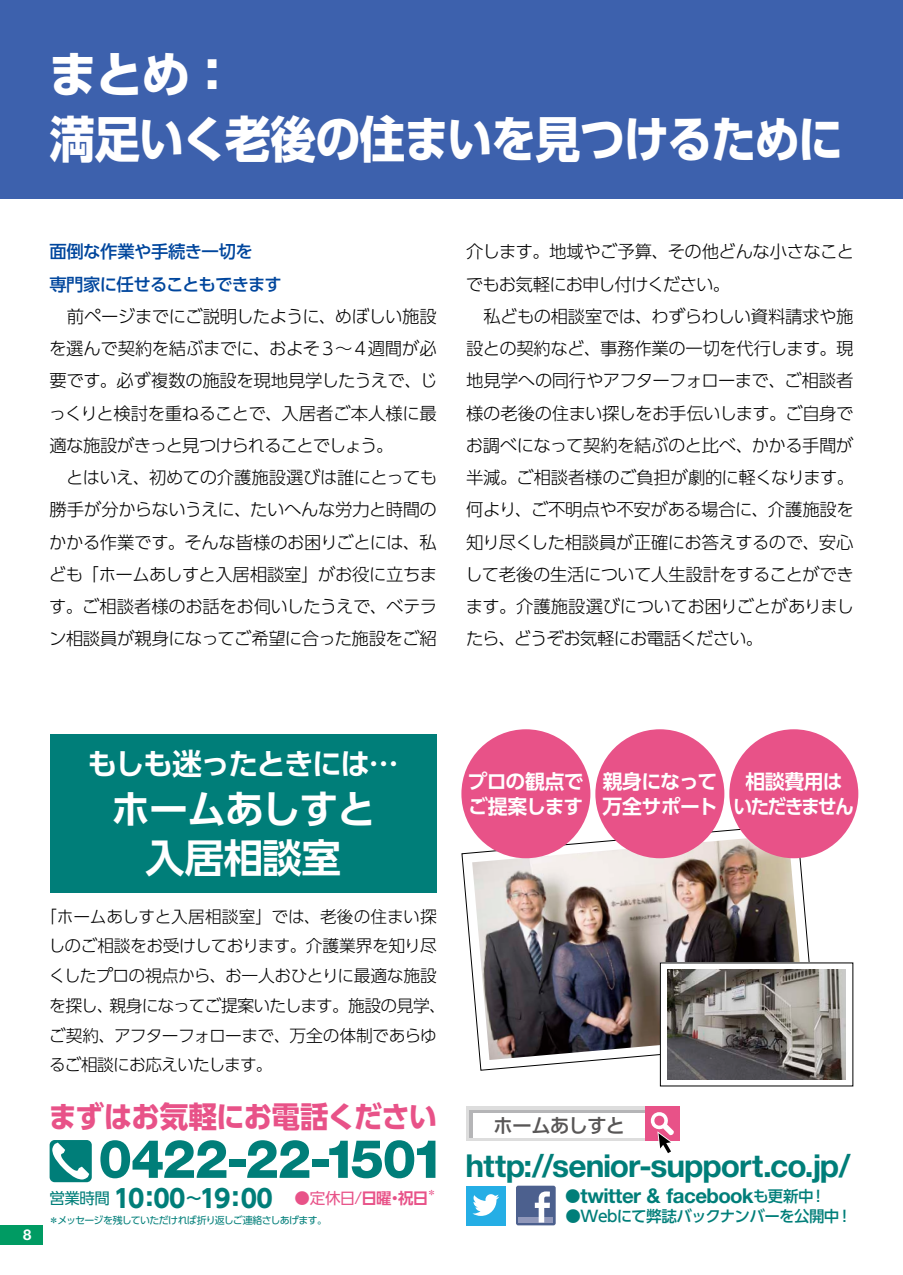
<style>
.page{position:relative;width:903px;height:1275px;background:#fff}
.page>*{position:absolute;margin:0;border:0;box-sizing:border-box;transform-origin:0 0}
.t1{font:800 53.38px "Helvetica Neue LT Std";letter-spacing:-.03em;color:#007e79}
.t2{font:700 49.52px/64.6px "UD Shin Go Pro";letter-spacing:-.04em;color:#fff}
.t3{font:700 39.73px/49.5px "UD Shin Go Pro De";letter-spacing:-.04em;color:#fff;text-align:center}
.t4{font:700 31.68px "Helvetica Neue LT Std";letter-spacing:-.03em;color:#007e79}
.t5{font:700 29.75px "UD Shin Go Pro";letter-spacing:-.025em;color:#e85288;scale:.96 1}
.t6{font:700 29.75px "UD Shin Go Pro De";letter-spacing:-.055em;color:#fff}
.t7{font:700 24.85px "UD Shin Go Pro";letter-spacing:-.055em;color:#007e79}
.t8{font:700 20.47px "Helvetica Neue LT Std";letter-spacing:-.025em;color:#007e79}
.t9{font:700 19.78px/24.8px "UD Shin Go Pro De";letter-spacing:-.045em;color:#fff}
.t10{font:700 19.78px/24.8px "UD Shin Go Pro De";letter-spacing:-.08em;color:#fff;text-align:center}
.t11{font:500 19.78px "UD Shin Go Pro";letter-spacing:-.045em;color:#585656}
.t12{font:300 17.32px/32.2px "UD Shin Go Pro";letter-spacing:-.035em;color:#000;text-align:justify}
.t13{font:500 17.32px/32.2px "UD Shin Go Pro";letter-spacing:-.035em;color:#00469d}
.t14{font:300 16.8px/29.8px "UD Shin Go Pro";letter-spacing:-.03em;color:#000}
.t15{font:500 15.58px "UD Shin Go Pro";letter-spacing:-.04em;color:#007e79}
.t16{font:700 14.88px "Helvetica Neue LT Std";color:#fff}
.t17{font:9.97px "UD Shin Go Pro";letter-spacing:-.07em;color:#007e79}
.t18{font:9.1px "UD Shin Go Pro";color:#e85288}
.s1{font-weight:400;font-size:15.58px}
.s2{font-size:15.58px}
.s3{font-weight:400;font-size:15.58px;color:#e85288}
.s4{font-family:"UD Shin Go Pro De";font-size:15.58px;color:#e85288}
.s5{font-family:"UD Shin Go Pro";font-weight:500;font-size:15.58px}
</style>
<div class="page">
<div style="left:0;top:1225px;width:42px;height:20px;background:#009b63"></div>
<svg style="left:461px;top:823px;width:356px;height:248px"></svg>
<img style="left:472px;top:835px;width:334px;height:225px">
<div style="left:660px;top:963px;width:193px;height:123px;background:#fff"></div>
<img style="left:667px;top:970px;width:179px;height:109px">
<div style="left:0;top:0;width:903px;height:198px;background:#3d61ad"></div>
<div style="left:50px;top:734px;width:387px;height:159px;background:#007e79"></div>
<svg style="left:50px;top:1140px;width:42px;height:42px"></svg>
<div style="left:466px;top:1106px;width:179px;height:35px;background:linear-gradient(to right,#ddd,#ddd)"></div>
<div style="left:470px;top:1110px;width:175px;height:27px;background:#b5b5b7"></div>
<div style="left:645px;top:1106px;width:35px;height:35px;background:#e85288"></div>
<div style="left:473px;top:1113px;width:172px;height:24px;background:#fff"></div>
<svg style="left:650px;top:1112px;width:24px;height:41px"></svg>
<div style="left:466px;top:1186px;width:40px;height:39px;background:#25aee5"></div>
<svg style="left:472px;top:1194px;width:27px;height:22px"></svg>
<div style="left:516px;top:1186px;width:40px;height:39px;background:#4c608e;border-radius:2px"></div>
<div style="left:519px;top:1217px;width:34px;height:5px;background:#9198ba"></div>
<svg style="left:535px;top:1191px;width:15px;height:31px"></svg>
<div style="left:461px;top:729px;width:129px;height:129px;background:#e85288;border-radius:50%"></div>
<div style="left:595px;top:729px;width:129px;height:129px;background:#e85288;border-radius:50%"></div>
<div style="left:729px;top:729px;width:129px;height:129px;background:#e85288;border-radius:50%"></div>
<h2 class="t2" style="left:48px;top:41px;width:797px">まとめ：<br>満足いく老後の住まいを見つけるために</h2>
<p class="t13" style="left:49px;top:235px;width:234px">面倒な作業や手続き一切を<br>専門家に任せることもできます</p>
<p class="t12" style="left:49px;top:300px;width:390px;text-indent:18px">前ページまでにご説明したように、めぼしい施設を選んで契約を結ぶまでに、およそ３〜４週間が必要です。必ず複数の施設を現地見学したうえで、じっくりと検討を重ねることで、入居者ご本人様に最適な施設がきっと見つけられることでしょう。</p>
<p class="t12" style="left:49px;top:461px;width:390px;text-indent:17px">とはいえ、初めての介護施設選びは誰にとっても勝手が分からないうえに、たいへんな労力と時間のかかる作業です。そんな皆様のお困りごとには、私ども「ホームあしすと入居相談室」がお役に立ちます。ご相談者様のお話をお伺いしたうえで、ベテラン相談員が親身になってご希望に合った施設をご紹</p>
<p class="t12" style="left:466px;top:235px;width:390px">介します。地域やご予算、その他どんな小さなことでもお気軽にお申し付けください。</p>
<p class="t12" style="left:465px;top:300px;width:390px;text-indent:18px">私どもの相談室では、わずらわしい資料請求や施設との契約など、事務作業の一切を代行します。現地見学への同行やアフターフォローまで、ご相談者様の老後の住まい探しをお手伝いします。ご自身でお調べになって契約を結ぶのと比べ、かかる手間が半減。ご相談者様のご負担が劇的に軽くなります。何より、ご不明点や不安がある場合に、介護施設を知り尽くした相談員が正確にお答えするので、安心して老後の生活について人生設計をすることができます。介護施設選びについてお困りごとがありましたら、どうぞお気軽にお電話ください。</p>
<p class="t16" style="left:23px;top:1226px;width:10px">8</p>
<h3 class="t6" style="left:88px;top:740px;width:312px">もしも迷ったときには…</h3>
<h3 class="t3" style="left:111px;top:783px;width:267px">ホームあしすと入居相談室</h3>
<p class="t14" style="left:49px;top:901px;width:399px;text-indent:-8px">「ホームあしすと入居相談室」では、老後の住まい探しのご相談をお受けしております。介護業界を知り尽くしたプロの視点から、お一人おひとりに最適な施設を探し、親身になってご提案いたします。施設の見学、ご契約、アフターフォローまで、万全の体制であらゆるご相談にお応えいたします。</p>
<h3 class="t5" style="left:48px;top:1092px;width:407px">まずはお気軽にお電話ください</h3>
<h1 class="t1" style="left:98px;top:1127px;width:348px">0422-22-1501</h1>
<p class="t17" style="left:49px;top:1212px;width:280px">＊メッセージを残していただければ折り返しご連絡さしあげます。</p>
<h3 class="t7" style="left:49px;top:1178px;width:381px"><span class="s1">営業時間</span> 10：00<span class="s2">〜</span>19：00 <span class="s3">●定休日/</span><span class="s4">日曜・祝日</span></h3>
<p class="t18" style="left:427px;top:1185px;width:11px">＊</p>
<p class="t9" style="left:468px;top:768px;width:118px">プロの観点でご提案します</p>
<p class="t9" style="left:603px;top:768px;width:116px">親身になって万全サポート</p>
<p class="t10" style="left:733px;top:768px;width:122px">相談費用はいただきません</p>
<p class="t11" style="left:493px;top:1109px;width:134px">ホームあしすと</p>
<h3 class="t4" style="left:466px;top:1146px;width:386px">http://senior-support.co.jp/</h3>
<p class="t8" style="left:565px;top:1183px;width:262px"><span class="s5">●</span>twitter &amp; facebook<span class="s5">も更新中！</span></p>
<p class="t15" style="left:565px;top:1203px;width:288px">●Webにて弊誌バックナンバーを公開中！</p>
</div>
